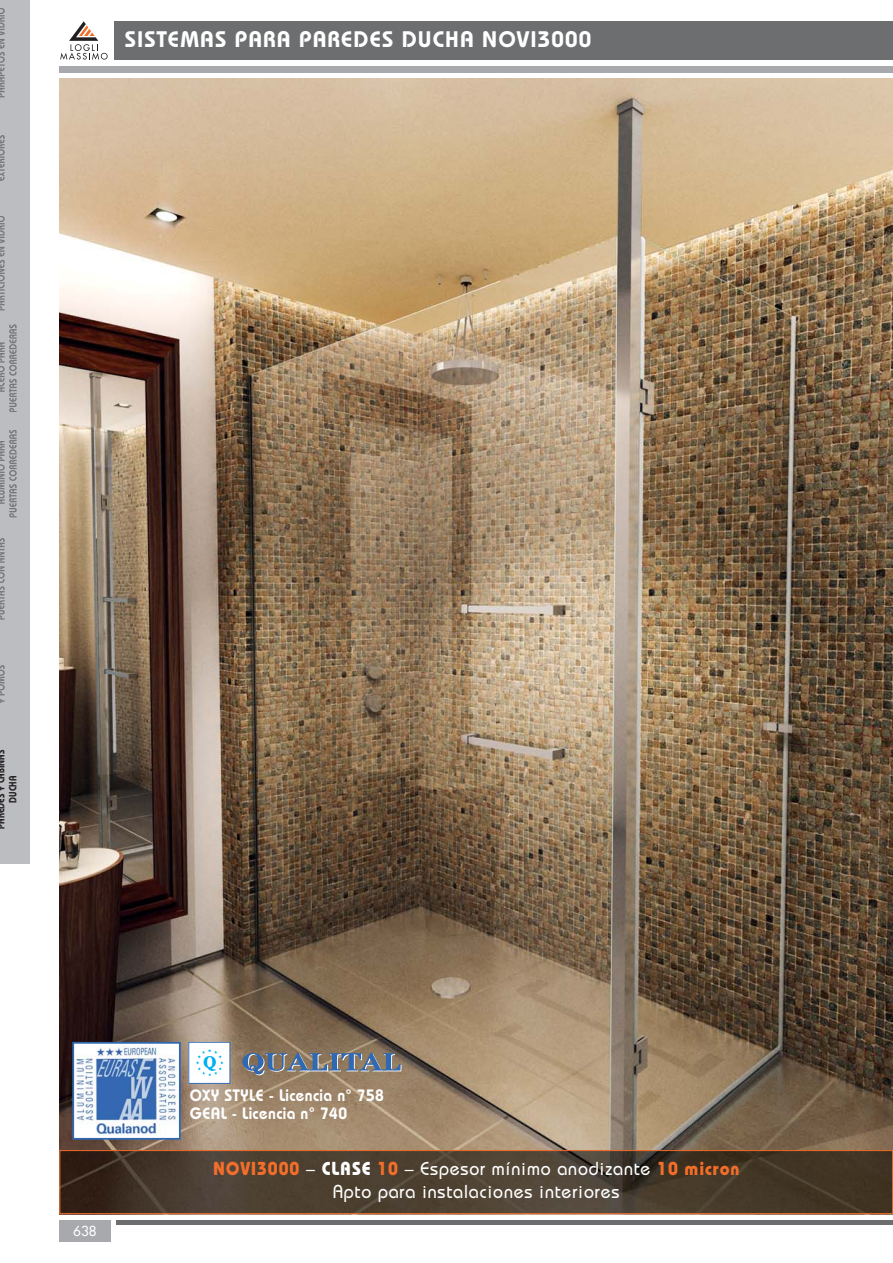
<style>
.page{position:relative;width:893px;height:1263px;background:#fff}
.page>*{position:absolute;margin:0;border:0;box-sizing:border-box;transform-origin:0 0}
.t1{font:600 22.5px "Bauhaus";letter-spacing:.05em;color:#fff}
.t2{font:500 18.75px/22.5px "Bauhaus";letter-spacing:.05em;color:#fff;text-align:center;scale:.95 1}
.t3{font:600 16.5px/18px "Bauhaus";letter-spacing:.025em;color:#fff;scale:.95 1}
.t4{font:13.5px "Futura";color:#fff}
.t5{font:600 10.5px/12px "Bauhaus";letter-spacing:.01em;color:#231f20;text-align:center;scale:.85 1}
.s1{font-weight:700;color:#f36e2a}
.s2{font-weight:700}
</style>
<div class="page">
<div style="left:117px;top:1220px;width:776px;height:5px;background:#6d6e70"></div>
<div style="left:59px;top:1220px;width:51px;height:22px;background:#a7a9ac"></div>
<div style="left:0;top:0;width:30px;height:863px;background:#bbbdc0"></div>
<svg style="left:0;top:665px;width:5px;height:38px"></svg>
<svg style="left:0;top:538px;width:5px;height:82px"></svg>
<svg style="left:0;top:441px;width:5px;height:63px"></svg>
<svg style="left:9px;top:430px;width:8px;height:87px"></svg>
<svg style="left:0;top:342px;width:5px;height:50px"></svg>
<svg style="left:9px;top:325px;width:8px;height:87px"></svg>
<svg style="left:0;top:8px;width:5px;height:89px"></svg>
<svg style="left:0;top:135px;width:5px;height:46px"></svg>
<svg style="left:0;top:216px;width:5px;height:94px"></svg>
<div style="left:115px;top:21px;width:778px;height:39px;background:#6d6e70"></div>
<svg style="left:60px;top:21px;width:48px;height:39px"></svg>
<div style="left:59px;top:66px;width:834px;height:6px;background:#a7a9ac"></div>
<img style="left:59px;top:79px;width:834px;height:1071px">
<img style="left:75px;top:1045px;width:103px;height:92px">
<div style="left:72px;top:1042px;width:109px;height:98px;border:2px solid #3168b2"></div>
<div style="left:189px;top:1042px;width:41px;height:41px;background:#fff"></div>
<div style="left:188px;top:1042px;width:42px;height:42px;border:1px solid #3168b2"></div>
<img style="left:196px;top:1049px;width:27px;height:27px">
<svg style="left:242px;top:1053px;width:159px;height:22px;background:#7c8087"></svg>
<img style="left:61px;top:1152px;width:830px;height:60px">
<div style="left:59px;top:1150px;width:834px;height:64px;border:1px solid #f36e2a"></div>
<p class="t1" style="left:125px;top:31px;width:468px">SISTEMAS PARA PAREDES DUCHA NOVI3000</p>
<p class="t5" style="left:-4px;top:829px;width:95px;rotate:-90deg">PAREDES Y CABINAS<br>DUCHA</p>
<p class="t4" style="left:73px;top:1224px;width:25px">638</p>
<p class="t3" style="left:190px;top:1088px;width:206px">OXY STYLE - Licencia n° 758<br>GEAL - Licencia n° 740</p>
<p class="t2" style="left:213px;top:1160px;width:556px"><span class="s1">NOVI3000</span> – <span class="s2">CLASE</span> <span class="s1">10</span> – Espesor mínimo anodizante <span class="s1">10 micron<br></span>Apto para instalaciones interiores</p>
</div>
